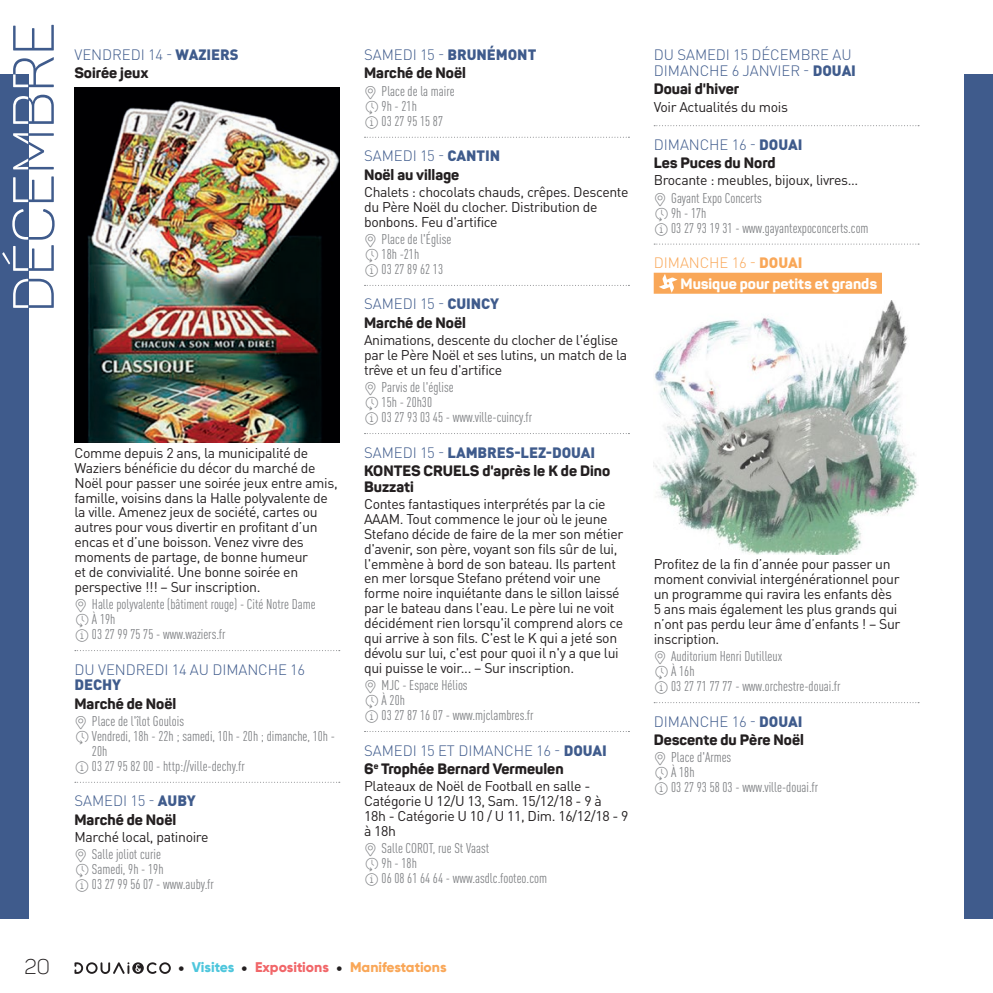
<style>
.page{position:relative;width:993px;height:993px;background:#fff}
.page>*{position:absolute;margin:0;border:0;box-sizing:border-box;transform-origin:0 0}
.t1{font:300 21px "Panton";color:#231f20}
.DATE_DEC{font:300 14.88px/15.8px "DIN Pro";letter-spacing:-.005em;color:#3f5b8c}
.TITRE_OCT{font:800 14.88px/15.8px "Panton";color:#231f20}
.DATE_DEC-2{font:900 14.88px "DIN Pro";letter-spacing:-.005em;color:#3f5b8c}
.TITRE_OCT-2{font:800 14.88px "Panton";color:#fff}
.DATE_DEC-3{font:300 14.88px "DIN Pro";letter-spacing:-.005em;color:#f9a758}
.TXT_COURANT{font:14px/14.9px "DIN Pro";letter-spacing:-.025em;color:#231f20}
.LIEU_ACTU_NOV{font:condensed 14px/14.9px "DIN Pro";color:#808285}
.t2{font:800 14px "Gilroy";color:#f9a758}
.s1{font-weight:900}
.s2{font-family:"Panton Icons A";font-weight:700;font-stretch:normal}
.s3{font-family:"Panton Icons D";font-weight:700;font-stretch:normal}
.s4{font-weight:300}
.s5{font-size:15.22px;color:#231f20}
.s6{color:#4ec6dc}
.s7{color:#f16669}
</style>
<div class="page">
<svg style="left:75px;top:650px;width:265px;height:1px"></svg>
<svg style="left:75px;top:781px;width:265px;height:1px"></svg>
<img style="left:74px;top:88px;width:265px;height:354px">
<svg style="left:364px;top:137px;width:265px;height:1px"></svg>
<svg style="left:364px;top:285px;width:265px;height:1px"></svg>
<svg style="left:364px;top:433px;width:265px;height:1px"></svg>
<svg style="left:654px;top:125px;width:264px;height:1px"></svg>
<svg style="left:654px;top:243px;width:263px;height:1px"></svg>
<div style="left:653px;top:272px;width:228px;height:21px;background:#f9a758"></div>
<svg style="left:654px;top:702px;width:264px;height:1px"></svg>
<svg style="left:659px;top:274px;width:18px;height:19px"></svg>
<img style="left:653px;top:301px;width:265px;height:253px">
<div style="left:0;top:74px;width:28px;height:844px;background:#3f5b8c"></div>
<svg style="left:2px;top:25px;width:53px;height:283px"></svg>
<div style="left:964px;top:74px;width:28px;height:844px;background:#3f5b8c"></div>
<svg style="left:74px;top:962px;width:97px;height:11px"></svg>
<p class="DATE_DEC" style="left:75px;top:46px;width:165px">VENDREDI 14 - <span class="s1">WAZIERS</span></p>
<p class="TITRE_OCT" style="left:74px;top:65px;width:75px">Soirée jeux</p>
<p class="TXT_COURANT" style="left:74px;top:444px;width:265px">Comme depuis 2 ans, la municipalité de Waziers bénéficie du décor du marché de Noël pour passer une soirée jeux entre amis, famille, voisins dans la Halle polyvalente de la ville. Amenez jeux de société, cartes ou autres pour vous divertir en profitant d’un encas et d’une boisson. Venez vivre des moments de partage, de bonne humeur<br>et de convivialité. Une bonne soirée en perspective !!! – Sur inscription.</p>
<p class="LIEU_ACTU_NOV" style="left:74px;top:595px;width:242px"><span class="s2">A</span> Halle polyvalente (bâtiment rouge) - Cité Notre Dame</p>
<p class="LIEU_ACTU_NOV" style="left:74px;top:610px;width:42px"><span class="s3">A</span> À 19h</p>
<p class="LIEU_ACTU_NOV" style="left:74px;top:625px;width:153px"><span class="s3">B</span> 03 27 99 75 75 - www.waziers.fr</p>
<p class="DATE_DEC" style="left:75px;top:660px;width:232px">DU VENDREDI 14 AU DIMANCHE 16<br><span class="s1">DECHY</span></p>
<p class="TITRE_OCT" style="left:74px;top:695px;width:103px">Marché de Noël</p>
<p class="LIEU_ACTU_NOV" style="left:74px;top:712px;width:111px"><span class="s2">A</span> Place de l'îlot Goulois</p>
<p class="LIEU_ACTU_NOV" style="left:92px;top:727px;width:244px;text-indent:-18px"><span class="s3">A</span> Vendredi, 18h - 22h ; samedi, 10h - 20h ; dimanche, 10h -<br>20h</p>
<p class="LIEU_ACTU_NOV" style="left:74px;top:757px;width:172px"><span class="s3">B</span> 03 27 95 82 00 - http://ville-dechy.fr</p>
<p class="DATE_DEC" style="left:75px;top:791px;width:122px">SAMEDI 15 - <span class="s1">AUBY</span></p>
<p class="TITRE_OCT" style="left:74px;top:811px;width:103px">Marché de Noël</p>
<p class="TXT_COURANT" style="left:74px;top:827px;width:135px">Marché local, patinoire</p>
<p class="LIEU_ACTU_NOV" style="left:74px;top:845px;width:88px"><span class="s2">A</span> Salle joliot curie</p>
<p class="LIEU_ACTU_NOV" style="left:74px;top:860px;width:91px"><span class="s3">A</span> Samedi, 9h - 19h</p>
<p class="LIEU_ACTU_NOV" style="left:74px;top:875px;width:141px"><span class="s3">B</span> 03 27 99 56 07 - www.auby.fr</p>
<p class="DATE_DEC" style="left:364px;top:46px;width:173px">SAMEDI 15 - <span class="s1">BRUNÉMONT</span></p>
<p class="TITRE_OCT" style="left:364px;top:65px;width:103px">Marché de Noël</p>
<p class="LIEU_ACTU_NOV" style="left:364px;top:82px;width:92px"><span class="s2">A</span> Place de la maire</p>
<p class="LIEU_ACTU_NOV" style="left:364px;top:97px;width:54px"><span class="s3">A</span> 9h - 21h</p>
<p class="LIEU_ACTU_NOV" style="left:364px;top:112px;width:80px"><span class="s3">B</span> 03 27 95 15 87</p>
<p class="DATE_DEC" style="left:364px;top:147px;width:137px">SAMEDI 15 - <span class="s1">CANTIN</span></p>
<p class="TITRE_OCT" style="left:364px;top:166px;width:97px">Noël au village</p>
<p class="TXT_COURANT" style="left:364px;top:183px;width:266px">Chalets : chocolats chauds, crêpes. Descente du Père Noël du clocher. Distribution de bonbons. Feu d'artifice</p>
<p class="LIEU_ACTU_NOV" style="left:364px;top:230px;width:89px"><span class="s2">A</span> Place de l'Église</p>
<p class="LIEU_ACTU_NOV" style="left:364px;top:245px;width:57px"><span class="s3">A</span> 18h -21h</p>
<p class="LIEU_ACTU_NOV" style="left:364px;top:260px;width:80px"><span class="s3">B</span> 03 27 89 62 13</p>
<p class="DATE_DEC" style="left:364px;top:295px;width:136px">SAMEDI 15 - <span class="s1">CUINCY</span></p>
<p class="TITRE_OCT" style="left:364px;top:314px;width:103px">Marché de Noël</p>
<p class="TXT_COURANT" style="left:364px;top:331px;width:264px">Animations, descente du clocher de l'église par le Père Noël et ses lutins, un match de la trêve et un feu d'artifice</p>
<p class="LIEU_ACTU_NOV" style="left:364px;top:378px;width:91px"><span class="s2">A</span> Parvis de l'église</p>
<p class="LIEU_ACTU_NOV" style="left:364px;top:393px;width:69px"><span class="s3">A</span> 15h - 20h30</p>
<p class="LIEU_ACTU_NOV" style="left:364px;top:408px;width:170px"><span class="s3">B</span> 03 27 93 03 45 - www.ville-cuincy.fr</p>
<p class="DATE_DEC-2" style="left:364px;top:439px;width:232px"><span class="s4">SAMEDI 15 -</span> LAMBRES-LEZ-DOUAI</p>
<p class="TITRE_OCT" style="left:364px;top:462px;width:248px">KONTES CRUELS d'après le K de Dino<br>Buzzati</p>
<p class="TXT_COURANT" style="left:364px;top:495px;width:261px">Contes fantastiques interprétés par la cie AAAM. Tout commence le jour où le jeune Stefano décide de faire de la mer son métier d'avenir, son père, voyant son fils sûr de lui, l'emmène à bord de son bateau. Ils partent en mer lorsque Stefano prétend voir une forme noire inquiétante dans le sillon laissé par le bateau dans l'eau. Le père lui ne voit décidément rien lorsqu'il comprend alors ce qui arrive à son fils. C'est le K qui a jeté son dévolu sur lui, c'est pour quoi il n'y a que lui qui puisse le voir... – Sur inscription.</p>
<p class="LIEU_ACTU_NOV" style="left:364px;top:676px;width:105px"><span class="s2">A</span> MJC - Espace Hélios</p>
<p class="LIEU_ACTU_NOV" style="left:364px;top:691px;width:42px"><span class="s3">A</span> À 20h</p>
<p class="LIEU_ACTU_NOV" style="left:364px;top:706px;width:171px"><span class="s3">B</span> 03 27 87 16 07 - www.mjclambres.fr</p>
<p class="DATE_DEC" style="left:364px;top:740px;width:244px">SAMEDI 15 ET DIMANCHE 16 - <span class="s1">DOUAI</span></p>
<p class="TITRE_OCT" style="left:364px;top:760px;width:201px">6<sup>e</sup> Trophée Bernard Vermeulen</p>
<p class="TXT_COURANT" style="left:364px;top:777px;width:266px">Plateaux de Noël de Football en salle -<br>Catégorie U 12/U 13, Sam. 15/12/18 - 9 à<br>18h - Catégorie U 10 / U 11, Dim. 16/12/18 - 9 à 18h</p>
<p class="LIEU_ACTU_NOV" style="left:364px;top:839px;width:126px"><span class="s2">A</span> Salle COROT, rue St Vaast</p>
<p class="LIEU_ACTU_NOV" style="left:364px;top:854px;width:54px"><span class="s3">A</span> 9h - 18h</p>
<p class="LIEU_ACTU_NOV" style="left:364px;top:869px;width:184px"><span class="s3">B</span> 06 08 61 64 64 - www.asdlc.footeo.com</p>
<p class="DATE_DEC" style="left:653px;top:46px;width:204px">DU SAMEDI 15 DÉCEMBRE AU<br>DIMANCHE 6 JANVIER - <span class="s1">DOUAI</span></p>
<p class="TITRE_OCT" style="left:653px;top:81px;width:87px">Douai d'hiver</p>
<p class="TXT_COURANT" style="left:653px;top:98px;width:136px">Voir Actualités du mois</p>
<p class="DATE_DEC" style="left:653px;top:135px;width:150px">DIMANCHE 16 - <span class="s1">DOUAI</span></p>
<p class="TITRE_OCT" style="left:653px;top:155px;width:123px">Les Puces du Nord</p>
<p class="TXT_COURANT" style="left:653px;top:171px;width:206px">Brocante : meubles, bijoux, livres...</p>
<p class="LIEU_ACTU_NOV" style="left:653px;top:189px;width:109px"><span class="s2">A</span> Gayant Expo Concerts</p>
<p class="LIEU_ACTU_NOV" style="left:653px;top:204px;width:54px"><span class="s3">A</span> 9h - 17h</p>
<p class="LIEU_ACTU_NOV" style="left:653px;top:219px;width:216px"><span class="s3">B</span> 03 27 93 19 31 - www.gayantexpoconcerts.com</p>
<p class="DATE_DEC-3" style="left:653px;top:251px;width:150px">DIMANCHE 16 - <span class="s1">DOUAI</span></p>
<p class="TITRE_OCT-2" style="left:680px;top:274px;width:198px">Musique pour petits et grands</p>
<p class="TXT_COURANT" style="left:653px;top:555px;width:248px">Profitez de la fin d’année pour passer un moment convivial intergénérationnel pour un programme qui ravira les enfants dès 5 ans mais également les plus grands qui n’ont pas perdu leur âme d’enfants ! – Sur inscription.</p>
<p class="LIEU_ACTU_NOV" style="left:653px;top:647px;width:130px"><span class="s2">A</span> Auditorium Henri Dutilleux</p>
<p class="LIEU_ACTU_NOV" style="left:653px;top:662px;width:42px"><span class="s3">A</span> À 16h</p>
<p class="LIEU_ACTU_NOV" style="left:653px;top:677px;width:188px"><span class="s3">B</span> 03 27 71 77 77 - www.orchestre-douai.fr</p>
<p class="DATE_DEC" style="left:653px;top:712px;width:150px">DIMANCHE 16 - <span class="s1">DOUAI</span></p>
<p class="TITRE_OCT" style="left:653px;top:731px;width:152px">Descente du Père Noël</p>
<p class="LIEU_ACTU_NOV" style="left:653px;top:748px;width:79px"><span class="s2">A</span> Place d'Armes</p>
<p class="LIEU_ACTU_NOV" style="left:653px;top:763px;width:42px"><span class="s3">A</span> À 18h</p>
<p class="LIEU_ACTU_NOV" style="left:653px;top:778px;width:166px"><span class="s3">B</span> 03 27 93 58 03 - www.ville-douai.fr</p>
<p class="t1" style="left:25px;top:953px;width:27px">20</p>
<p class="t2" style="left:178px;top:958px;width:269px"><span class="s5">•</span> <span class="s6">Visites</span> <span class="s5">•</span> <span class="s7">Expositions</span> <span class="s5">•</span> Manifestations</p>
</div>
